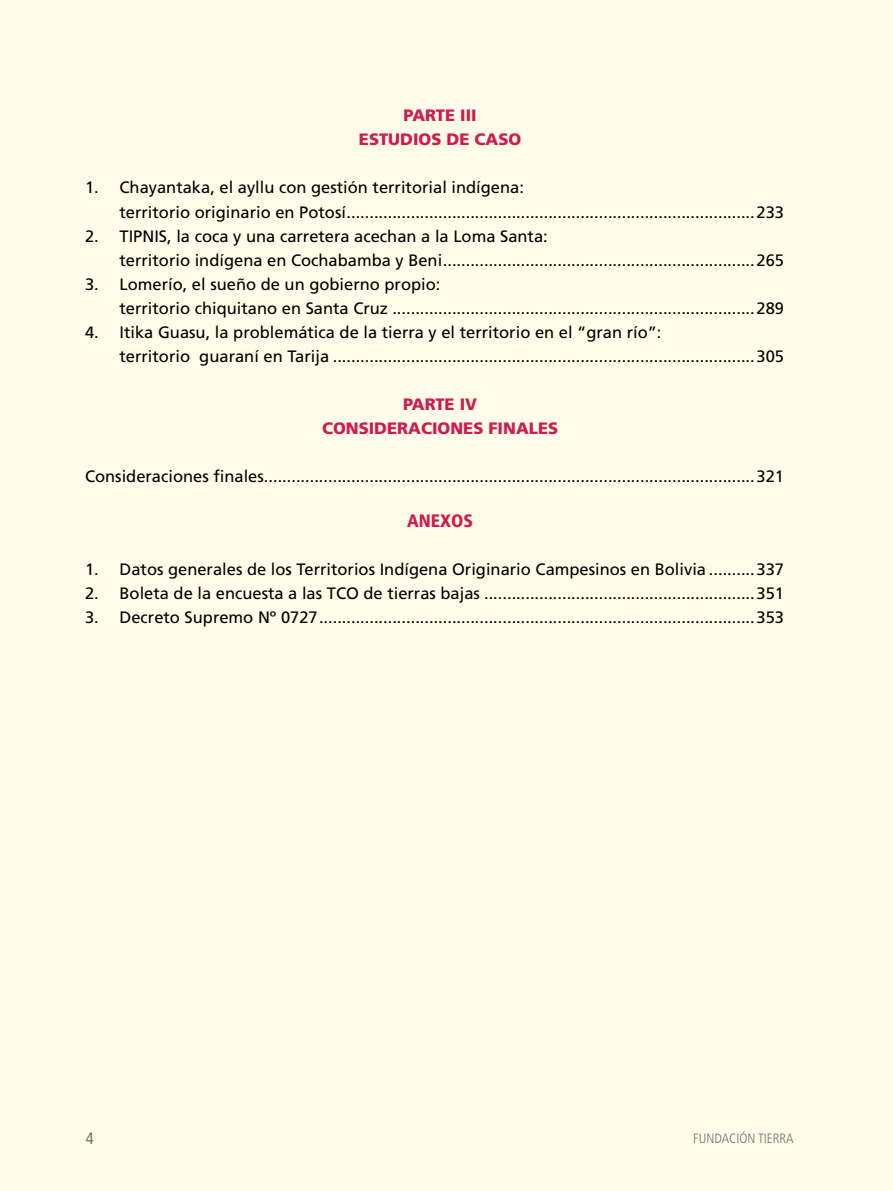
<style>
.page{position:relative;width:893px;height:1191px;background:#fffde9}
.page>*{position:absolute;margin:0;border:0;box-sizing:border-box;transform-origin:0 0}
.t1{font:900 condensed 18px "Frutiger";color:#cf1b4e}
.t2{font:16.5px/24px "Frutiger";color:#000}
.t3{font:900 16.5px/24px "Frutiger";color:#cf1b4e;text-align:center}
.t4{font:condensed 16.5px "Frutiger";color:#6d6e71}
.t5{font:300 condensed 13.5px "Frutiger";color:#6d6e71}
</style>
<div class="page">
<p class="t3" style="left:359px;top:104px;width:164px">PARTE III<br>ESTUDIOS DE CASO</p>
<p class="t2" style="left:120px;top:176px;width:666px;text-indent:-35px">1. Chayantaka, el ayllu con gestión territorial indígena:<br>territorio originario en Potosí.........................................................................................233</p>
<p class="t2" style="left:120px;top:224px;width:666px;text-indent:-35px">2. TIPNIS, la coca y una carretera acechan a la Loma Santa:<br>territorio indígena en Cochabamba y Beni....................................................................265</p>
<p class="t2" style="left:120px;top:272px;width:666px;text-indent:-35px">3. Lomerío, el sueño de un gobierno propio:<br>territorio chiquitano en Santa Cruz ...............................................................................289</p>
<p class="t2" style="left:120px;top:320px;width:666px;text-indent:-35px">4. Itika Guasu, la problemática de la tierra y el territorio en el “gran río”:<br>territorio guaraní en Tarija ............................................................................................305</p>
<p class="t3" style="left:322px;top:392px;width:238px">PARTE IV<br>CONSIDERACIONES FINALES</p>
<p class="t2" style="left:85px;top:464px;width:701px">Consideraciones finales...........................................................................................................321</p>
<p class="t1" style="left:407px;top:510px;width:68px">ANEXOS</p>
<p class="t2" style="left:85px;top:557px;width:701px">1. Datos generales de los Territorios Indígena Originario Campesinos en Bolivia ..........337</p>
<p class="t2" style="left:85px;top:581px;width:701px">2. Boleta de la encuesta a las TCO de tierras bajas ...........................................................351</p>
<p class="t2" style="left:85px;top:605px;width:701px">3. Decreto Supremo Nº 0727...............................................................................................353</p>
<p class="t4" style="left:86px;top:1128px;width:9px">4</p>
<p class="t5" style="left:693px;top:1130px;width:102px">FUNDACIÓN TIERRA</p>
</div>
